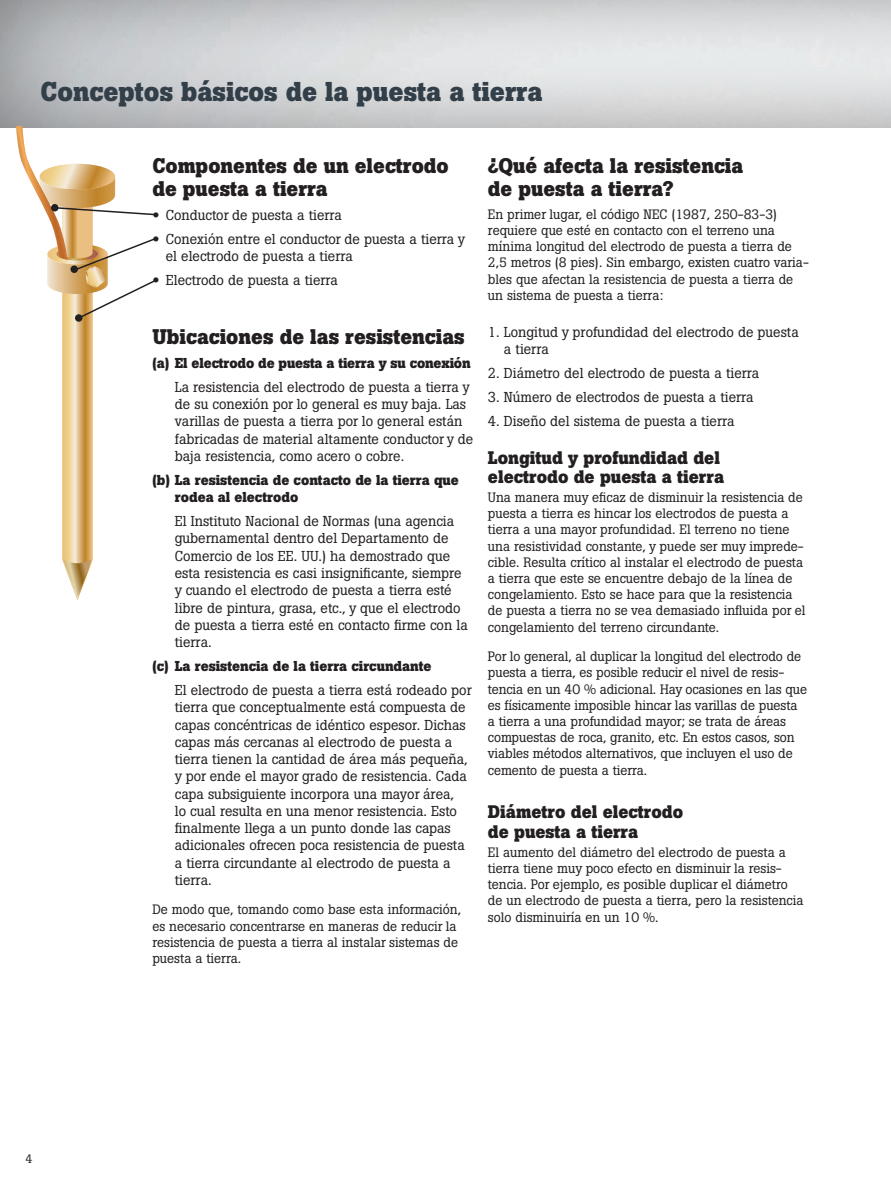
<style>
.page{position:relative;width:891px;height:1188px;background:#fff}
.page>*{position:absolute;margin:0;border:0;box-sizing:border-box;transform-origin:0 0}
.t1{font:700 27px "Boton Pro";color:#323e48}
.t2{font:700 21px/22.5px "Boton Pro";color:#231f20}
.t3{font:700 18px/19.5px "Boton Pro";color:#231f20}
.t4{font:14.25px/17.2px "Boton Pro";color:#231f20}
.t5{font:700 14.25px/17.2px "Boton Pro";color:#231f20}
.t6{font:13.5px/16.2px "Boton Pro";color:#231f20}
.t7{font:12px "Boton Pro";color:#231f20}
.s1{font-family:"Helvetica Neue LT Std";font-weight:700;font-stretch:expanded}
</style>
<div class="page">
<div style="left:0;top:0;width:891px;height:129px;background:#231f20;opacity:.5"></div>
<svg style="left:16px;top:126px;width:142px;height:474px"></svg>
<div style="left:51px;top:204px;width:7px;height:8px;background:#231f20;border-radius:50%"></div>
<div style="left:70px;top:266px;width:8px;height:7px;background:#231f20;border-radius:50%"></div>
<div style="left:75px;top:314px;width:7px;height:8px;background:#231f20;border-radius:50%"></div>
<h1 class="t1" style="left:40px;top:74px;width:504px">Conceptos básicos de la puesta a tierra</h1>
<h2 class="t2" style="left:152px;top:155px;width:298px">Componentes de un electrodo de puesta a tierra</h2>
<p class="t4" style="left:152px;top:206px;width:191px"><span class="s1">•</span> Conductor de puesta a tierra</p>
<p class="t4" style="left:166px;top:230px;width:301px;text-indent:-13px"><span class="s1">•</span> Conexión entre el conductor de puesta a tierra y el electrodo de puesta a tierra</p>
<p class="t4" style="left:152px;top:271px;width:187px"><span class="s1">•</span> Electrodo de puesta a tierra</p>
<h2 class="t2" style="left:152px;top:325px;width:314px">Ubicaciones de las resistencias</h2>
<p class="t5" style="left:152px;top:354px;width:320px">(a) El electrodo de puesta a tierra y su conexión</p>
<p class="t4" style="left:175px;top:378px;width:300px">La resistencia del electrodo de puesta a tierra y de su conexión por lo general es muy baja. Las varillas de puesta a tierra por lo general están fabricadas de material altamente conductor y de baja resistencia, como acero o cobre.</p>
<p class="t5" style="left:175px;top:471px;width:286px;text-indent:-23px">(b) La resistencia de contacto de la tierra que rodea al electrodo</p>
<p class="t4" style="left:175px;top:513px;width:294px">El Instituto Nacional de Normas (una agencia gubernamental dentro del Departamento de Comercio de los EE. UU.) ha demostrado que esta resistencia es casi insignificante, siempre y cuando el electrodo de puesta a tierra esté libre de pintura, grasa, etc., y que el electrodo de puesta a tierra esté en contacto firme con la tierra.</p>
<p class="t5" style="left:152px;top:657px;width:281px">(c) La resistencia de la tierra circundante</p>
<p class="t4" style="left:175px;top:681px;width:298px">El electrodo de puesta a tierra está rodeado por tierra que conceptualmente está compuesta de capas concéntricas de idéntico espesor. Dichas capas más cercanas al electrodo de puesta a tierra tienen la cantidad de área más pequeña, y por ende el mayor grado de resistencia. Cada capa subsiguiente incorpora una mayor área,<br>lo cual resulta en una menor resistencia. Esto finalmente llega a un punto donde las capas adicionales ofrecen poca resistencia de puesta a tierra circundante al electrodo de puesta a tierra.</p>
<p class="t6" style="left:152px;top:902px;width:310px">De modo que, tomando como base esta información, es necesario concentrarse en maneras de reducir la resistencia de puesta a tierra al instalar sistemas de puesta a tierra.</p>
<h2 class="t2" style="left:488px;top:155px;width:257px">¿Qué afecta la resistencia de puesta a tierra?</h2>
<p class="t6" style="left:488px;top:206px;width:322px">En primer lugar, el código NEC (1987, 250-83-3) requiere que esté en contacto con el terreno una mínima longitud del electrodo de puesta a tierra de 2,5 metros (8 pies). Sin embargo, existen cuatro varia&shy;bles que afectan la resistencia de puesta a tierra de un sistema de puesta a tierra:</p>
<p class="t4" style="left:504px;top:324px;width:296px;text-indent:-16px">1. Longitud y profundidad del electrodo de puesta a tierra</p>
<p class="t4" style="left:488px;top:365px;width:273px">2. Diámetro del electrodo de puesta a tierra</p>
<p class="t4" style="left:488px;top:389px;width:267px">3. Número de electrodos de puesta a tierra</p>
<p class="t4" style="left:488px;top:413px;width:248px">4. Diseño del sistema de puesta a tierra</p>
<h3 class="t3" style="left:488px;top:447px;width:238px">Longitud y profundidad del electrodo de puesta a tierra</h3>
<p class="t6" style="left:488px;top:489px;width:319px">Una manera muy eficaz de disminuir la resistencia de puesta a tierra es hincar los electrodos de puesta a tierra a una mayor profundidad. El terreno no tiene una resistividad constante, y puede ser muy imprede&shy;cible. Resulta crítico al instalar el electrodo de puesta a tierra que este se encuentre debajo de la línea de congelamiento. Esto se hace para que la resistencia de puesta a tierra no se vea demasiado influida por el congelamiento del terreno circundante.</p>
<p class="t6" style="left:488px;top:648px;width:321px">Por lo general, al duplicar la longitud del electrodo de puesta a tierra, es posible reducir el nivel de resis&shy;tencia en un 40 % adicional. Hay ocasiones en las que es físicamente imposible hincar las varillas de puesta a tierra a una profundidad mayor; se trata de áreas compuestas de roca, granito, etc. En estos casos, son viables métodos alternativos, que incluyen el uso de cemento de puesta a tierra.</p>
<h3 class="t3" style="left:488px;top:802px;width:197px">Diámetro del electrodo de puesta a tierra</h3>
<p class="t6" style="left:488px;top:844px;width:317px">El aumento del diámetro del electrodo de puesta a tierra tiene muy poco efecto en disminuir la resis&shy;tencia. Por ejemplo, es posible duplicar el diámetro de un electrodo de puesta a tierra, pero la resistencia solo disminuiría en un 10 %.</p>
<p class="t7" style="left:26px;top:1151px;width:8px">4</p>
</div>
